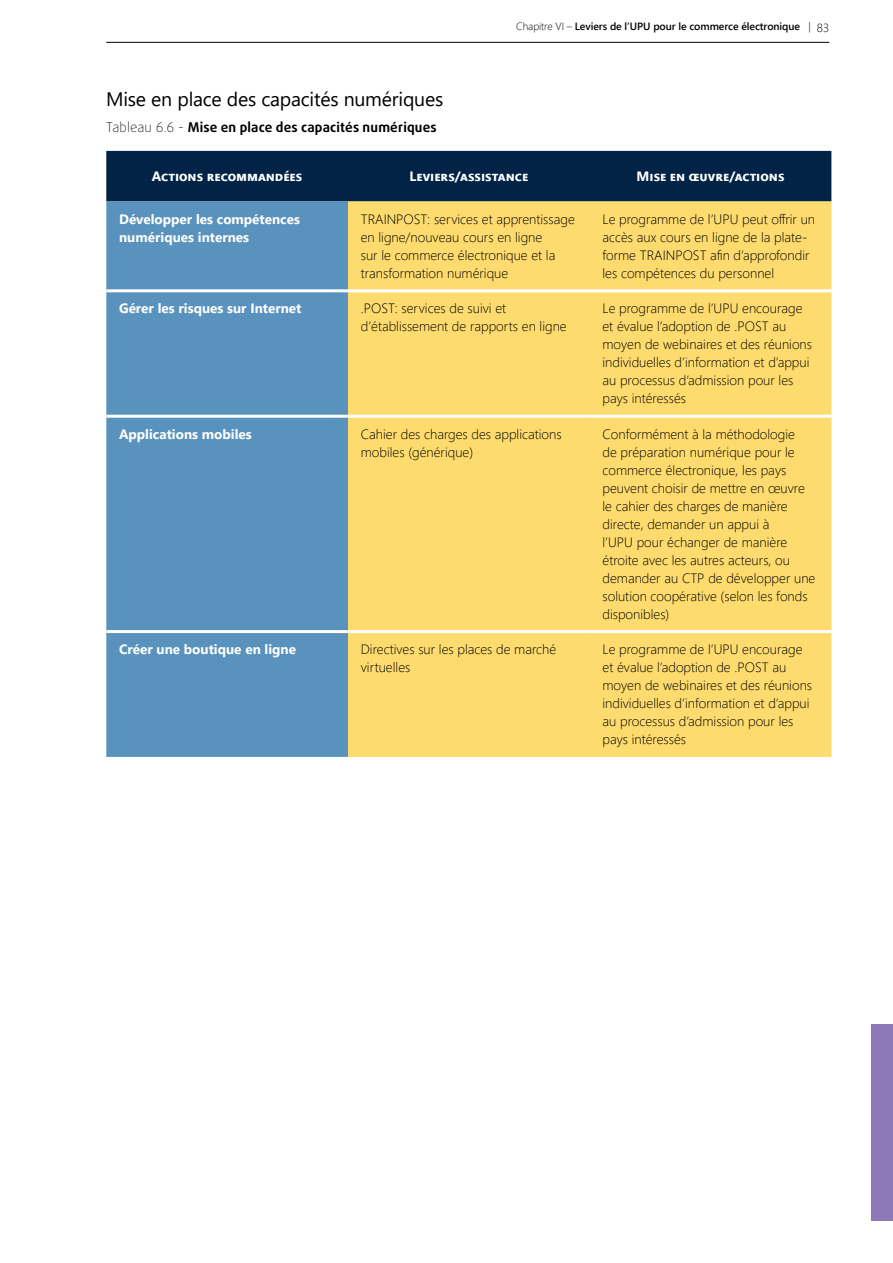
<style>
.page{position:relative;width:893px;height:1263px;background:#fff}
.page>*{position:absolute;margin:0;border:0;box-sizing:border-box;transform-origin:0 0}
.t1{font:19.5px "Segoe UI";letter-spacing:-.01em;color:#000}
.t2{font:300 13.5px/18px "Segoe UI";color:#000}
.t3{font:700 13.5px/18px "Segoe UI";color:#fff}
.t4{font:700 13.5px "Daxline Pro";letter-spacing:.015em;color:#000}
.t5{font:600 10.5px "Segoe UI";letter-spacing:-.005em;color:#000}
.s1{font-weight:300}
.s2{font-weight:300;font-size:12px}
.s3{font-weight:100}
</style>
<div class="page">
<hr style="left:106px;top:42px;width:723px;height:1px;background:#000">
<div style="left:872px;top:1024px;width:21px;height:197px;background:#8e79b8"></div>
<div style="left:106px;top:151px;width:725px;height:50px;background:#002346"></div>
<div style="left:106px;top:201px;width:242px;height:556px;background:#5993bd"></div>
<div style="left:348px;top:201px;width:483px;height:556px;background:#fedb6e"></div>
<hr style="left:106px;top:289px;width:242px;height:3px;background:#fff">
<hr style="left:348px;top:289px;width:242px;height:3px;background:#fff">
<hr style="left:590px;top:289px;width:241px;height:3px;background:#fff">
<hr style="left:106px;top:415px;width:242px;height:3px;background:#fff">
<hr style="left:348px;top:415px;width:242px;height:3px;background:#fff">
<hr style="left:590px;top:415px;width:241px;height:3px;background:#fff">
<hr style="left:106px;top:630px;width:242px;height:3px;background:#fff">
<hr style="left:348px;top:630px;width:242px;height:3px;background:#fff">
<hr style="left:590px;top:630px;width:241px;height:3px;background:#fff">
<p class="t5" style="left:516px;top:17px;width:314px"><span class="s1">Chapitre VI –</span> Leviers de l’UPU pour le commerce électronique <span class="s1">|</span> <span class="s2">83</span></p>
<h1 class="t1" style="left:106px;top:80px;width:339px">Mise en place des capacités numériques</h1>
<p class="t4" style="left:106px;top:118px;width:332px"><span class="s3">Tableau 6.6 -</span> Mise en place des capacités numériques</p>
<p class="t3" style="left:152px;top:166px;width:152px">Actions recommandées</p>
<p class="t3" style="left:409px;top:166px;width:120px">Leviers/assistance</p>
<p class="t3" style="left:637px;top:166px;width:149px">Mise en œuvre/actions</p>
<p class="t3" style="left:119px;top:209px;width:182px">Développer les compétences numériques internes</p>
<p class="t2" style="left:361px;top:209px;width:216px">TRAINPOST: services et apprentissage en ligne/nouveau cours en ligne<br>sur le commerce électronique et la transformation numérique</p>
<p class="t2" style="left:602px;top:209px;width:214px">Le programme de l’UPU peut offrir un accès aux cours en ligne de la plate&shy;forme TRAINPOST afin d’approfondir les compétences du personnel</p>
<p class="t3" style="left:119px;top:299px;width:184px">Gérer les risques sur Internet</p>
<p class="t2" style="left:361px;top:298px;width:207px">.POST: services de suivi et d’établissement de rapports en ligne</p>
<p class="t2" style="left:602px;top:298px;width:211px">Le programme de l’UPU encourage et évalue l’adoption de .POST au moyen de webinaires et des réunions individuelles d’information et d’appui au processus d’admission pour les pays intéressés</p>
<p class="t3" style="left:119px;top:424px;width:134px">Applications mobiles</p>
<p class="t2" style="left:361px;top:424px;width:202px">Cahier des charges des applications mobiles (générique)</p>
<p class="t2" style="left:602px;top:424px;width:214px">Conformément à la méthodologie<br>de préparation numérique pour le commerce électronique, les pays peuvent choisir de mettre en œuvre le cahier des charges de manière directe, demander un appui à<br>l’UPU pour échanger de manière étroite avec les autres acteurs, ou demander au CTP de développer une solution coopérative (selon les fonds disponibles)</p>
<p class="t3" style="left:119px;top:639px;width:178px">Créer une boutique en ligne</p>
<p class="t2" style="left:361px;top:639px;width:197px">Directives sur les places de marché virtuelles</p>
<p class="t2" style="left:602px;top:639px;width:211px">Le programme de l’UPU encourage et évalue l’adoption de .POST au moyen de webinaires et des réunions individuelles d’information et d’appui au processus d’admission pour les pays intéressés</p>
</div>
